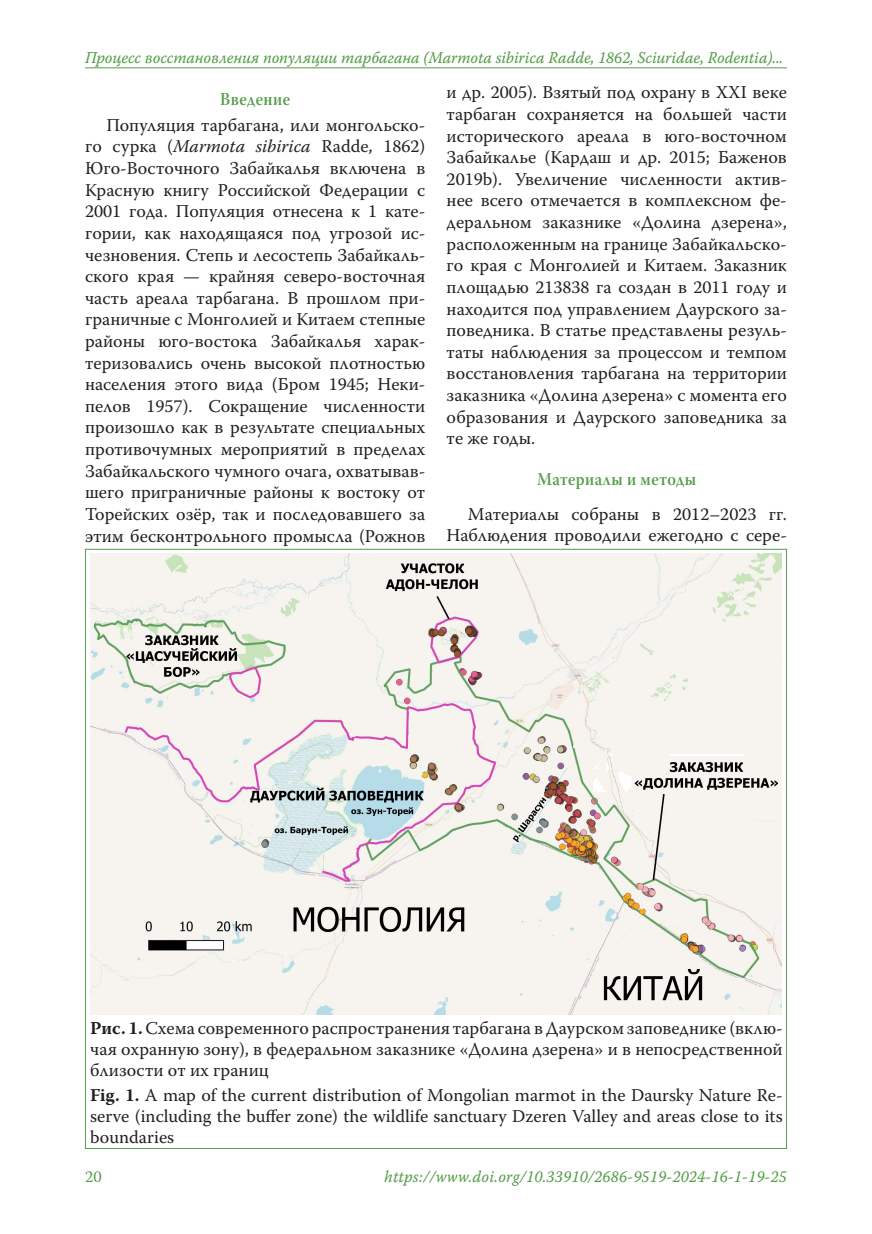
<style>
.page{position:relative;width:872px;height:1234px;background:#fff}
.page>*{position:absolute;margin:0;border:0;box-sizing:border-box;transform-origin:0 0}
.t1{font:18px/21.6px "Warnock Pro";color:#231f20;text-align:justify}
.t2{font:18px "Warnock Pro Semibold Subh";letter-spacing:.025em;color:#559d49;scale:.9 1}
.t3{font:16.5px "Warnock Pro It Capt";letter-spacing:-.01em;color:#559d49;scale:.95 1}
.t4{font:16.5px "Warnock Pro It Capt";letter-spacing:.01em;color:#559d49;scale:.95 1}
.t5{font:16.5px "Warnock Pro";color:#559d49}
.s1{font-style:italic}
.s2{font-weight:700}
</style>
<div class="page">
<img style="left:90px;top:553px;width:692px;height:461px">
<hr style="left:85px;top:67px;width:702px;height:1px;background:#559d49">
<p class="t3" style="left:85px;top:48px;width:736px">Процесс восстановления популяции тарбагана (Marmota sibirica Radde, 1862, Sciuridae, Rodentia)...</p>
<p class="t2" style="left:220px;top:88px;width:79px">Введение</p>
<p class="t1" style="left:85px;top:114px;width:342px;text-indent:21px">Популяция тарбагана, или монгольско&shy;го сурка (<span class="s1">Marmota sibirica</span> Radde, 1862)<br>Юго-Восточного Забайкалья включена в Красную книгу Российской Федерации с 2001 года. Популяция отнесена к 1 кате&shy;гории, как находящаяся под угрозой ис&shy;чезновения. Степь и лесостепь Забайкаль&shy;ского края — крайняя северо-восточная часть ареала тарбагана. В прошлом при&shy;граничные с Монголией и Китаем степные районы юго-востока Забайкалья харак&shy;теризовались очень высокой плотностью населения этого вида (Бром 1945; Неки&shy;пелов 1957). Сокращение численности произошло как в результате специальных противочумных мероприятий в пределах Забайкальского чумного очага, охватывав&shy;шего приграничные районы к востоку от Торейских озёр, так и последовавшего за этим бесконтрольного промысла (Рожнов</p>
<p class="t1" style="left:446px;top:81px;width:342px">и др. 2005). Взятый под охрану в XXI веке тарбаган сохраняется на большей части исторического ареала в юго-восточном Забайкалье (Кардаш и др. 2015; Баженов 2019b). Увеличение численности актив&shy;нее всего отмечается в комплексном фе&shy;деральном заказнике «Долина дзерена», расположенным на границе Забайкальско&shy;го края с Монголией и Китаем. Заказник площадью 213838 га создан в 2011 году и находится под управлением Даурского за&shy;поведника. В статье представлены резуль&shy;таты наблюдения за процессом и темпом восстановления тарбагана на территории заказника «Долина дзерена» с момента его образования и Даурского заповедника за те же годы.</p>
<p class="t2" style="left:537px;top:468px;width:178px">Материалы и методы</p>
<p class="t1" style="left:446px;top:502px;width:342px;text-align:right">Материалы собраны в 2012–2023 гг.<br>Наблюдения проводили ежегодно с сере-</p>
<p class="t1" style="left:90px;top:1016px;width:694px;line-height:21px"><span class="s2">Рис. 1.</span> Схема современного распространения тарбагана в Даурском заповеднике (вклю&shy;чая охранную зону), в федеральном заказнике «Долина дзерена» и в непосредственной близости от их границ</p>
<p class="t1" style="left:90px;top:1083px;width:694px;line-height:21px"><span class="s2">Fig. 1.</span> A map of the current distribution of Mongolian marmot in the Daursky Nature Re&shy;serve (including the buffer zone) the wildlife sanctuary Dzeren Valley and areas close to its boundaries</p>
<p class="t5" style="left:85px;top:1166px;width:18px">20</p>
<p class="t4" style="left:384px;top:1166px;width:425px">https://www.doi.org/10.33910/2686-9519-2024-16-1-19-25</p>
</div>
